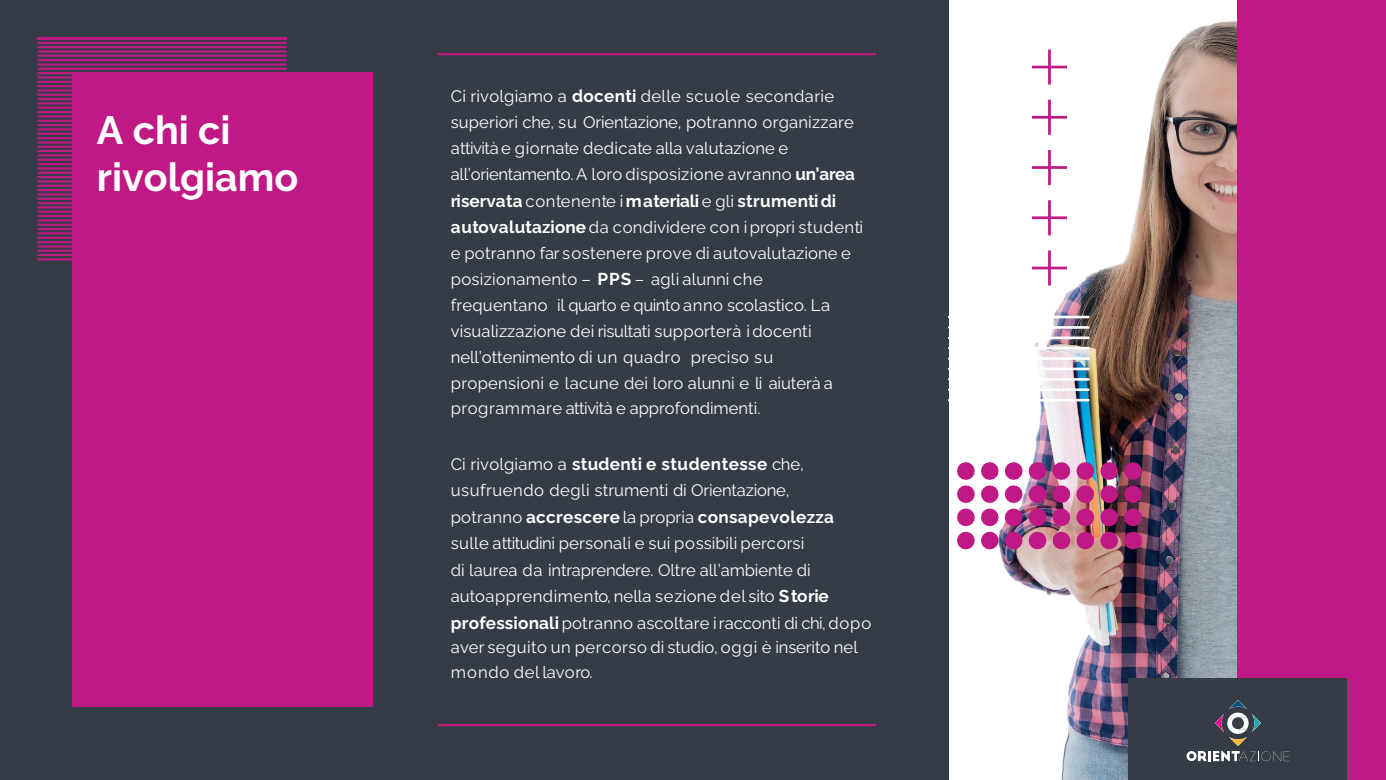
<style>
.page{position:relative;width:1386px;height:780px;background:#fff}
.page>*{position:absolute;margin:0;border:0;box-sizing:border-box;transform-origin:0 0}
.t1{font:700 39.38px "Raleway";color:#fff}
.t2{font:700 17.15px "Raleway";letter-spacing:.015em;color:#fff}
.t3{font:16.62px/25.9px "Raleway";letter-spacing:.01em;color:#fff}
.s1{font-weight:700;font-size:17.15px}
.s2{font-weight:400;font-size:16.62px}
</style>
<div class="page">
<div style="left:0;top:0;width:947px;height:779px;background:#353c45"></div>
<hr style="left:38px;top:42px;width:248px;height:2px;background:#c01884">
<hr style="left:38px;top:46px;width:248px;height:2px;background:#c01884">
<hr style="left:38px;top:50px;width:248px;height:2px;background:#c01884">
<hr style="left:38px;top:55px;width:248px;height:2px;background:#c01884">
<hr style="left:38px;top:59px;width:248px;height:2px;background:#c01884">
<hr style="left:38px;top:63px;width:248px;height:2px;background:#c01884">
<hr style="left:38px;top:68px;width:248px;height:2px;background:#c01884">
<hr style="left:38px;top:72px;width:248px;height:2px;background:#c01884">
<hr style="left:38px;top:76px;width:248px;height:2px;background:#c01884">
<hr style="left:38px;top:81px;width:248px;height:2px;background:#c01884">
<hr style="left:38px;top:85px;width:248px;height:2px;background:#c01884">
<hr style="left:38px;top:89px;width:248px;height:2px;background:#c01884">
<hr style="left:38px;top:94px;width:248px;height:2px;background:#c01884">
<hr style="left:38px;top:98px;width:248px;height:2px;background:#c01884">
<hr style="left:38px;top:102px;width:248px;height:2px;background:#c01884">
<hr style="left:38px;top:107px;width:248px;height:2px;background:#c01884">
<hr style="left:38px;top:111px;width:248px;height:2px;background:#c01884">
<hr style="left:38px;top:115px;width:248px;height:2px;background:#c01884">
<hr style="left:38px;top:120px;width:248px;height:2px;background:#c01884">
<hr style="left:38px;top:124px;width:248px;height:2px;background:#c01884">
<hr style="left:38px;top:128px;width:248px;height:2px;background:#c01884">
<hr style="left:38px;top:133px;width:248px;height:2px;background:#c01884">
<hr style="left:38px;top:137px;width:248px;height:2px;background:#c01884">
<hr style="left:38px;top:141px;width:248px;height:2px;background:#c01884">
<hr style="left:38px;top:146px;width:248px;height:2px;background:#c01884">
<hr style="left:38px;top:150px;width:248px;height:2px;background:#c01884">
<hr style="left:38px;top:154px;width:248px;height:2px;background:#c01884">
<hr style="left:38px;top:159px;width:248px;height:2px;background:#c01884">
<hr style="left:38px;top:163px;width:248px;height:2px;background:#c01884">
<hr style="left:38px;top:167px;width:248px;height:2px;background:#c01884">
<hr style="left:38px;top:171px;width:248px;height:3px;background:#c01884">
<hr style="left:38px;top:176px;width:248px;height:2px;background:#c01884">
<hr style="left:38px;top:180px;width:248px;height:2px;background:#c01884">
<hr style="left:38px;top:185px;width:248px;height:2px;background:#c01884">
<hr style="left:38px;top:189px;width:248px;height:2px;background:#c01884">
<hr style="left:38px;top:193px;width:248px;height:2px;background:#c01884">
<hr style="left:38px;top:198px;width:248px;height:2px;background:#c01884">
<hr style="left:38px;top:202px;width:248px;height:2px;background:#c01884">
<hr style="left:38px;top:206px;width:248px;height:2px;background:#c01884">
<hr style="left:38px;top:210px;width:248px;height:3px;background:#c01884">
<hr style="left:38px;top:215px;width:248px;height:2px;background:#c01884">
<hr style="left:38px;top:219px;width:248px;height:2px;background:#c01884">
<hr style="left:38px;top:223px;width:248px;height:3px;background:#c01884">
<hr style="left:38px;top:228px;width:248px;height:2px;background:#c01884">
<hr style="left:38px;top:232px;width:248px;height:2px;background:#c01884">
<hr style="left:38px;top:236px;width:248px;height:3px;background:#c01884">
<hr style="left:38px;top:241px;width:248px;height:2px;background:#c01884">
<hr style="left:38px;top:245px;width:248px;height:2px;background:#c01884">
<hr style="left:38px;top:249px;width:248px;height:3px;background:#c01884">
<hr style="left:38px;top:254px;width:248px;height:2px;background:#c01884">
<hr style="left:38px;top:258px;width:248px;height:2px;background:#c01884">
<hr style="left:37px;top:37px;width:249px;height:2px;background:#c01884">
<img style="left:998px;top:21px;width:239px;height:758px">
<div style="left:1237px;top:0;width:148px;height:779px;background:#c01884"></div>
<div style="left:1128px;top:678px;width:218px;height:101px;background:#353c45"></div>
<svg style="left:1186px;top:751px;width:103px;height:9px"></svg>
<img style="left:1230px;top:700px;width:16px;height:8px">
<img style="left:1215px;top:715px;width:8px;height:16px">
<img style="left:1229px;top:737px;width:17px;height:8px">
<img style="left:1252px;top:714px;width:8px;height:17px">
<svg style="left:1227px;top:712px;width:21px;height:21px"></svg>
<svg style="left:957px;top:462px;width:17px;height:17px"></svg>
<svg style="left:957px;top:485px;width:17px;height:64px"></svg>
<svg style="left:981px;top:462px;width:17px;height:17px"></svg>
<svg style="left:981px;top:485px;width:17px;height:64px"></svg>
<svg style="left:1004px;top:462px;width:18px;height:17px"></svg>
<svg style="left:1004px;top:485px;width:18px;height:64px"></svg>
<svg style="left:1028px;top:462px;width:18px;height:17px"></svg>
<svg style="left:1028px;top:485px;width:18px;height:64px"></svg>
<svg style="left:1052px;top:462px;width:18px;height:17px"></svg>
<svg style="left:1052px;top:485px;width:18px;height:64px"></svg>
<svg style="left:1076px;top:462px;width:18px;height:17px"></svg>
<svg style="left:1076px;top:485px;width:18px;height:64px"></svg>
<svg style="left:1100px;top:462px;width:17px;height:17px"></svg>
<svg style="left:1100px;top:485px;width:17px;height:64px"></svg>
<svg style="left:1124px;top:462px;width:17px;height:17px"></svg>
<svg style="left:1124px;top:485px;width:17px;height:64px"></svg>
<svg style="left:1031px;top:49px;width:35px;height:36px"></svg>
<svg style="left:1031px;top:100px;width:35px;height:35px"></svg>
<svg style="left:1031px;top:150px;width:35px;height:35px"></svg>
<svg style="left:1031px;top:200px;width:35px;height:35px"></svg>
<svg style="left:1031px;top:250px;width:35px;height:35px"></svg>
<svg style="left:947px;top:357px;width:142px;height:2px"></svg>
<svg style="left:947px;top:367px;width:142px;height:3px"></svg>
<svg style="left:947px;top:378px;width:142px;height:2px"></svg>
<svg style="left:947px;top:388px;width:142px;height:3px"></svg>
<svg style="left:947px;top:398px;width:142px;height:3px"></svg>
<svg style="left:947px;top:347px;width:142px;height:2px"></svg>
<svg style="left:947px;top:326px;width:142px;height:2px"></svg>
<svg style="left:947px;top:336px;width:142px;height:3px"></svg>
<svg style="left:947px;top:315px;width:142px;height:3px"></svg>
<hr style="left:438px;top:723px;width:437px;height:2px;background:#c01884">
<hr style="left:438px;top:53px;width:437px;height:2px;background:#c01884">
<div style="left:72px;top:72px;width:300px;height:634px;background:#c01884"></div>
<p class="t1" style="left:97px;top:100px;width:135px">A chi ci</p>
<p class="t1" style="left:97px;top:147px;width:203px">rivolgiamo</p>
<p class="t3" style="left:451px;top:82px;width:406px">Ci rivolgiamo a <span class="s1">docenti</span> delle scuole secondarie superiori che, su Orientazione, potranno organizzare attività e giornate dedicate alla valutazione e all’orientamento.A loro disposizione avranno <span class="s1">un’area</span></p>
<p class="t2" style="left:451px;top:187px;width:386px">riservata <span class="s2">contenente i</span>materiali <span class="s2">e gli</span> strumentidi</p>
<p class="t3" style="left:451px;top:212px;width:413px"><span class="s1">autovalutazione</span> da condividere con ipropri studenti e potranno far sostenere prove di autovalutazione e posizionamento – <span class="s1">PPS</span> – agli alunni che frequentano il quarto e quinto anno scolastico. La visualizzazione dei risultati supporterà i docenti nell’ottenimento di un quadro preciso su propensioni e lacune dei loro alunni e li aiuterà a programmare attività e approfondimenti.</p>
<p class="t2" style="left:451px;top:451px;width:354px"><span class="s2">Ci rivolgiamo a</span> studenti e studentesse <span class="s2">che,</span></p>
<p class="t3" style="left:451px;top:475px;width:340px">usufruendo degli strumenti di Orientazione,</p>
<p class="t2" style="left:451px;top:503px;width:384px"><span class="s2">potranno</span> accrescere <span class="s2">la propria</span> consapevolezza</p>
<p class="t3" style="left:451px;top:527px;width:355px">sulle attitudini personali e sui possibili percorsi</p>
<p class="t3" style="left:451px;top:554px;width:379px;line-height:26.2px">di laurea da intraprendere. Oltre all’ambiente di autoapprendimento, nella sezione del sito <span class="s1">Storie</span></p>
<p class="t3" style="left:451px;top:608px;width:422px"><span class="s1">professionali</span> potranno ascoltare iracconti di chi, dopo</p>
<p class="t3" style="left:451px;top:631px;width:409px;line-height:25.6px">aver seguito un percorso di studio, oggi è inserito nel mondo del lavoro.</p>
</div>
